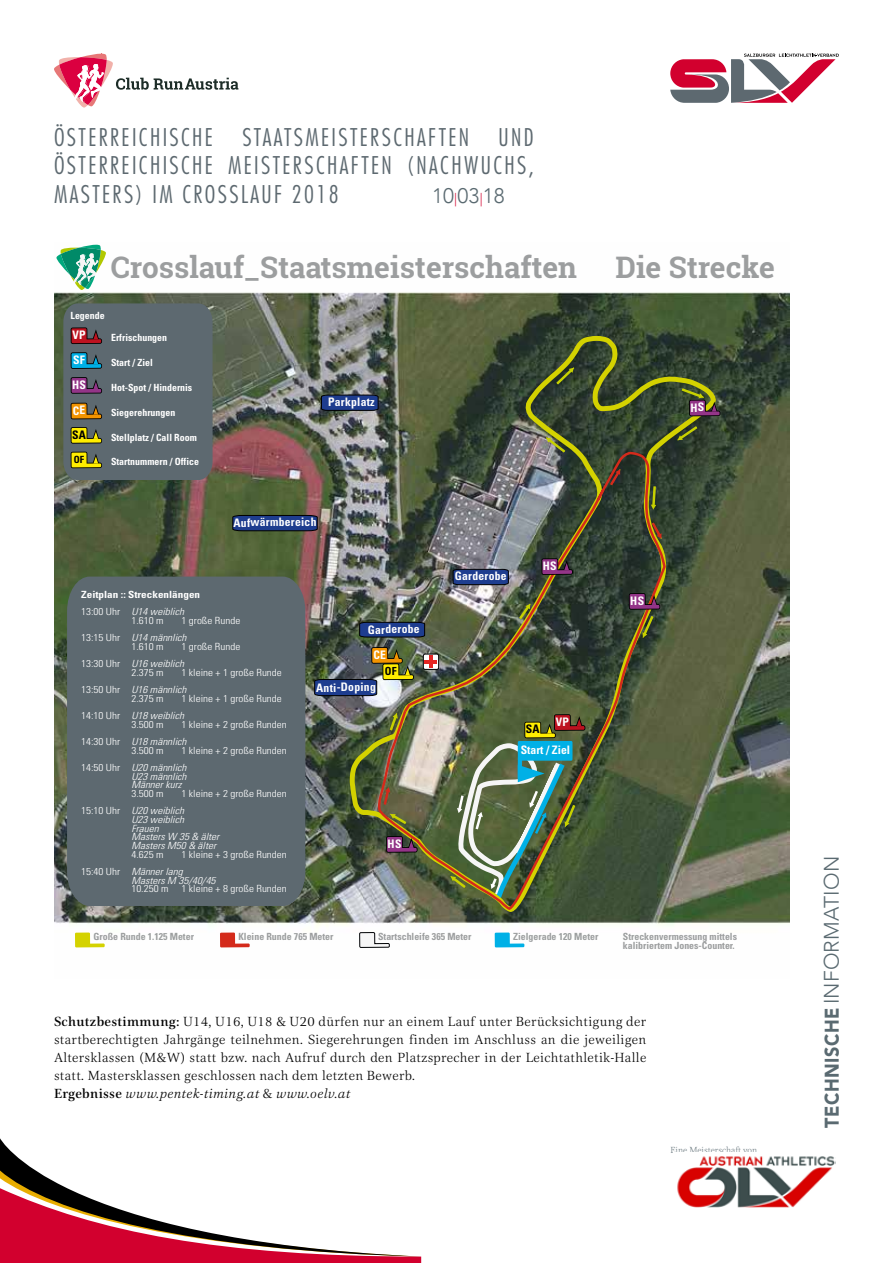
<style>
.page{position:relative;width:893px;height:1263px;background:#fff}
.page>*{position:absolute;margin:0;border:0;box-sizing:border-box;transform-origin:0 0}
.t1{font:700 29.7px "Roboto Slab";color:#9c9e9f}
.t2{font:300 condensed 23.7px/28.5px "Futura";letter-spacing:.1em;color:#5d6970;text-align:justify}
.t3{font:300 21px "Avenir";letter-spacing:.01em;color:#5a6a71}
.t4{font:700 condensed 14.85px "Univers S";color:#f6f6f6}
.t5{font:300 13.5px/18px "Civita";letter-spacing:.025em;color:#000}
.t6{font:700 condensed 11.7px "Univers";color:#fff}
.t7{font:300 condensed 9.9px/17.2px "Univers";color:#fff;scale:1.13 1}
.t8{font:700 condensed 9.9px/8.7px "Univers";color:#9c9e9f}
.t9{font:700 condensed 9.9px "Univers";color:#fff}
.t10{font:italic 300 condensed 9.9px/8.7px "Univers";color:#fff;scale:1.13 1}
.t11{font:700 condensed 9.9px/17.2px "Univers";color:#fff;scale:1.13 1}
.t12{font:200 9px "Civita";color:#5a6a71}
.s1{font-size:13.5px;color:#d2002e}
.s2{font-weight:300}
.s3{font-weight:300;font-style:italic}
.s4{font-style:italic}
.s5{font-weight:500}
.s6{font-weight:900;font-size:19.8px}
</style>
<div class="page">
<svg style="left:670px;top:54px;width:169px;height:49px"></svg>
<svg style="left:0;top:1138px;width:67px;height:50px"></svg>
<svg style="left:0;top:1188px;width:421px;height:75px"></svg>
<svg style="left:54px;top:54px;width:184px;height:54px"></svg>
<img style="left:677px;top:1156px;width:159px;height:52px">
<img style="left:54px;top:244px;width:736px;height:704px">
<svg style="left:346px;top:333px;width:372px;height:579px;background:#556048"></svg>
<svg style="left:415px;top:691px;width:208px;height:218px;background:#62694b"></svg>
<img style="left:402px;top:487px;width:204px;height:228px">
<div style="left:67px;top:576px;width:238px;height:330px;background:#5d6970"></div>
<svg style="left:56px;top:245px;width:50px;height:45px"></svg>
<svg style="left:75px;top:932px;width:30px;height:15px"></svg>
<svg style="left:220px;top:932px;width:30px;height:15px"></svg>
<svg style="left:495px;top:932px;width:29px;height:15px"></svg>
<svg style="left:359px;top:932px;width:31px;height:16px"></svg>
<div style="left:423px;top:654px;width:16px;height:15px;background:#fff;border-radius:2px"></div>
<div style="left:423px;top:654px;width:16px;height:16px;border:1px solid #000;border-radius:2px"></div>
<hr style="left:429px;top:655px;width:4px;height:13px;background:#e42522">
<svg style="left:425px;top:660px;width:12px;height:3px"></svg>
<svg style="left:452px;top:569px;width:57px;height:16px"></svg>
<svg style="left:359px;top:622px;width:66px;height:16px"></svg>
<svg style="left:321px;top:394px;width:58px;height:17px"></svg>
<svg style="left:232px;top:515px;width:86px;height:16px"></svg>
<svg style="left:517px;top:604px;width:14px;height:18px"></svg>
<svg style="left:546px;top:436px;width:22px;height:19px"></svg>
<svg style="left:554px;top:367px;width:21px;height:20px"></svg>
<svg style="left:677px;top:424px;width:23px;height:17px"></svg>
<svg style="left:63px;top:303px;width:150px;height:177px;background:#5f686a"></svg>
<img style="left:376px;top:709px;width:46px;height:144px">
<svg style="left:600px;top:451px;width:68px;height:240px;background:#444731"></svg>
<svg style="left:450px;top:714px;width:135px;height:188px;background:#617656"></svg>
<img style="left:314px;top:647px;width:100px;height:49px">
<svg style="left:679px;top:386px;width:41px;height:30px"></svg>
<svg style="left:541px;top:558px;width:32px;height:17px"></svg>
<h2 class="t2" style="left:54px;top:122px;width:481px">ÖSTERREICHISCHE STAATSMEISTERSCHAFTEN UND ÖSTERREICHISCHE MEISTERSCHAFTEN (NACHWUCHS, MASTERS) IM CROSSLAUF 2018</h2>
<h3 class="t3" style="left:432px;top:183px;width:74px">10<span class="s1">|</span>03<span class="s1">|</span>18</h3>
<h1 class="t1" style="left:111px;top:246px;width:468px">Crosslauf_Staatsmeisterschaften</h1>
<h1 class="t1" style="left:616px;top:246px;width:161px">Die Strecke</h1>
<p class="t9" style="left:71px;top:309px;width:36px">Legende</p>
<p class="t9" style="left:111px;top:331px;width:58px">Erfrischungen</p>
<p class="t9" style="left:111px;top:356px;width:43px">Start / Ziel</p>
<p class="t9" style="left:111px;top:381px;width:83px">Hot-Spot / Hindernis</p>
<p class="t9" style="left:111px;top:407px;width:66px">Siegerehrungen</p>
<p class="t9" style="left:111px;top:431px;width:87px">Stellplatz / Call Room</p>
<p class="t9" style="left:111px;top:456px;width:89px">Startnummern / Office</p>
<p class="t6" style="left:328px;top:395px;width:48px;rotate:-1deg">Parkplatz</p>
<p class="t6" style="left:233px;top:516px;width:85px;rotate:-1deg">Aufwärmbereich</p>
<p class="t11" style="left:81px;top:586px;width:107px">Zeitplan :: Streckenlängen<br><span class="s2">13:00 Uhr</span> <span class="s3">U14 weiblich</span></p>
<p class="t7" style="left:131px;top:612px;width:30px">1.610 m</p>
<p class="t7" style="left:81px;top:612px;width:142px;text-indent:100px">1 große Runde<br>13:15 Uhr <span class="s4">U14 männlich</span></p>
<p class="t7" style="left:131px;top:638px;width:30px">1.610 m</p>
<p class="t7" style="left:81px;top:638px;width:142px;text-indent:100px">1 große Runde<br>13:30 Uhr <span class="s4">U16 weiblich</span></p>
<p class="t7" style="left:131px;top:663px;width:30px">2.375 m</p>
<p class="t7" style="left:81px;top:663px;width:179px;text-indent:100px">1 kleine + 1 große Runde<br>13:50 Uhr <span class="s4">U16 männlich</span></p>
<p class="t7" style="left:131px;top:689px;width:30px">2.375 m</p>
<p class="t7" style="left:81px;top:689px;width:179px;text-indent:100px">1 kleine + 1 große Runde<br>14:10 Uhr <span class="s4">U18 weiblich</span></p>
<p class="t7" style="left:131px;top:715px;width:30px">3.500 m</p>
<p class="t7" style="left:81px;top:715px;width:183px;text-indent:100px">1 kleine + 2 große Runden<br>14:30 Uhr <span class="s4">U18 männlich</span></p>
<p class="t7" style="left:131px;top:741px;width:30px">3.500 m</p>
<p class="t7" style="left:81px;top:741px;width:183px;text-indent:100px">1 kleine + 2 große Runden<br>14:50 Uhr <span class="s4">U20 männlich</span></p>
<p class="t10" style="left:131px;top:772px;width:50px">U23 männlich<br>Männer kurz</p>
<p class="t7" style="left:131px;top:785px;width:30px">3.500 m</p>
<p class="t7" style="left:81px;top:785px;width:183px;text-indent:100px">1 kleine + 2 große Runden<br>15:10 Uhr <span class="s4">U20 weiblich</span></p>
<p class="t10" style="left:131px;top:815px;width:79px">U23 weiblich<br>Frauen<br>Masters W 35 &amp; älter<br>Masters M50 &amp; älter</p>
<p class="t7" style="left:131px;top:845px;width:30px">4.625 m</p>
<p class="t7" style="left:81px;top:845px;width:183px;text-indent:100px">1 kleine + 3 große Runden<br>15:40 Uhr <span class="s4">Männer lang</span></p>
<p class="t10" style="left:131px;top:875px;width:76px">Masters M 35/40/45</p>
<p class="t7" style="left:131px;top:880px;width:34px">10.250 m</p>
<p class="t7" style="left:182px;top:880px;width:95px">1 kleine + 8 große Runden</p>
<p class="t6" style="left:368px;top:622px;width:53px;rotate:-1deg">Garderobe</p>
<p class="t6" style="left:316px;top:680px;width:61px;rotate:-1deg">Anti-Doping</p>
<p class="t6" style="left:455px;top:569px;width:53px;rotate:-1deg">Garderobe</p>
<h3 class="t4" style="left:522px;top:739px;width:35px">Start/</h3>
<p class="t6" style="left:521px;top:743px;width:51px">Start / Ziel</p>
<p class="t8" style="left:93px;top:932px;width:102px">Große Runde 1.125 Meter</p>
<p class="t8" style="left:238px;top:932px;width:97px">Kleine Runde 765 Meter</p>
<p class="t8" style="left:513px;top:932px;width:87px">Zielgerade 120 Meter</p>
<p class="t8" style="left:623px;top:932px;width:116px">Streckenvermessung mittels kalibriertem Jones-Counter.</p>
<p class="t8" style="left:378px;top:932px;width:95px">Startschleife 365 Meter</p>
<p class="t5" style="left:54px;top:1012px;width:594px"><span class="s5">Schutzbestimmung:</span> U14, U16, U18 &amp; U20 dürfen nur an einem Lauf unter Berücksichtigung der startberechtigten Jahrgänge teilnehmen. Siegerehrungen finden im Anschluss an die jeweiligen Altersklassen (M&amp;W) statt bzw. nach Aufruf durch den Platzsprecher in der Leichtathletik-Halle statt. Mastersklassen geschlossen nach dem letzten Bewerb.<br><span class="s5">Ergebnisse</span> <span class="s4">www.pentek-timing.at</span> &amp; <span class="s4">www.oelv.at</span></p>
<p class="t12" style="left:670px;top:1144px;width:88px">Eine Meisterschaft von</p>
<h3 class="t3" style="left:819px;top:1128px;width:274px;rotate:-90deg"><span class="s6">TECHNISCHE</span> INFORMATION</h3>
</div>
